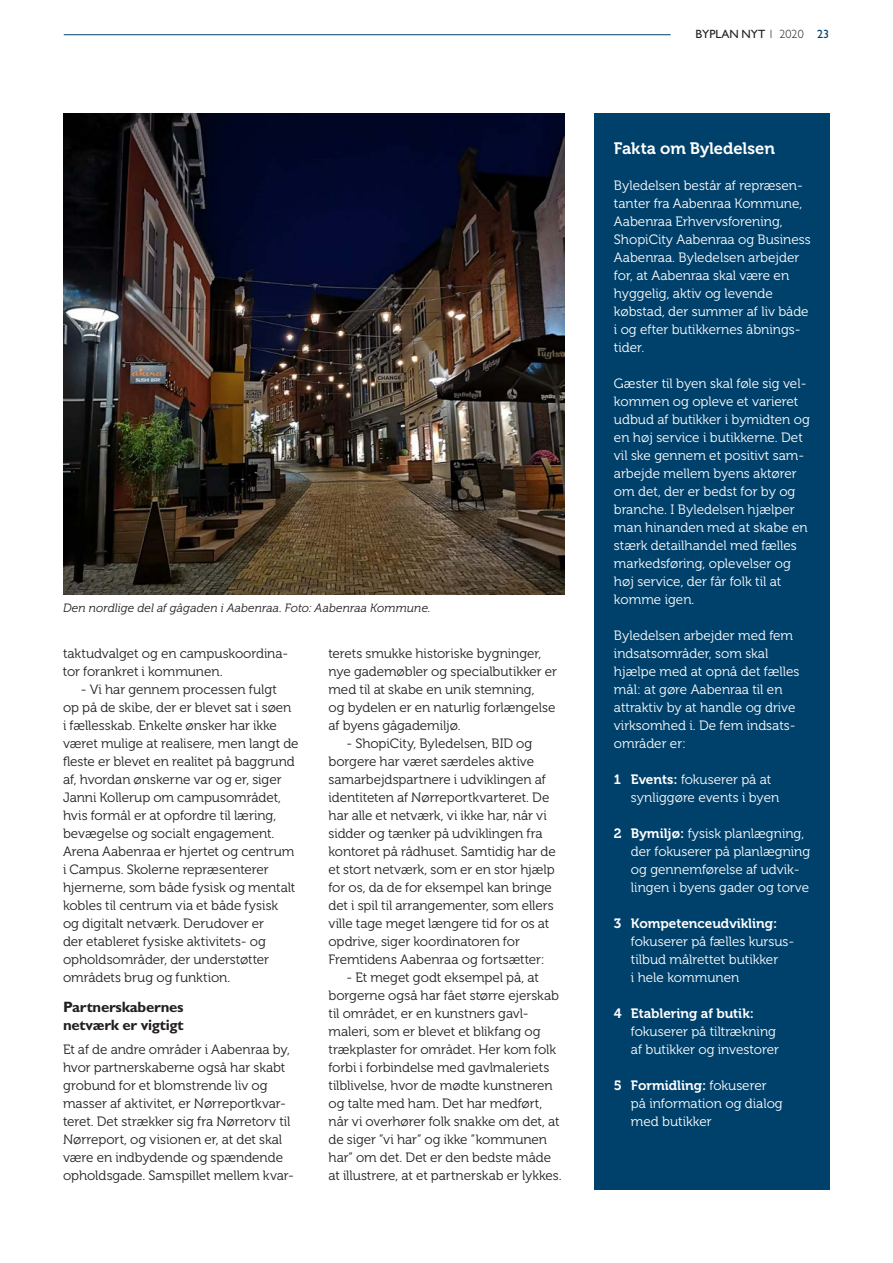
<style>
.page{position:relative;width:893px;height:1263px;background:#fff}
.page>*{position:absolute;margin:0;border:0;box-sizing:border-box;transform-origin:0 0}
.Brødtekst{font:16.5px "Museo 700";color:#fff}
.Mellemrubrik{font:700 15px/18px "Gill Sans Std";letter-spacing:-.015em;color:#231f20}
.Brød_med_indryk{font:13.5px/18px "Museo 300";letter-spacing:-.005em;color:#231f20}
.Brødtekst-2{font:13.5px/18px "Museo 300";color:#fff}
.Brød_med_indryk-2{font:italic 12px "Museo 300";letter-spacing:.01em;color:#231f20}
.t1{font:12px "Gill Sans Std";color:#231f20}
.s1{font-weight:300}
.s2{color:#00416b}
.s3{font-family:"Museo 700"}
</style>
<div class="page">
<img style="left:64px;top:113px;width:500px;height:482px">
<div style="left:594px;top:113px;width:235px;height:1077px;background:#00416b"></div>
<hr style="left:64px;top:34px;width:607px;height:1px;background:#00416b">
<p class="Brød_med_indryk-2" style="left:63px;top:602px;width:369px">Den nordlige del af gågaden i Aabenraa. Foto: Aabenraa Kommune.</p>
<p class="Brød_med_indryk" style="left:63px;top:644px;width:227px">taktudvalget og en campuskoordina&shy;tor forankret i kommunen.</p>
<p class="Brød_med_indryk" style="left:63px;top:680px;width:237px;text-indent:18px">- Vi har gennem processen fulgt<br>op på de skibe, der er blevet sat i søen<br>i fællesskab. Enkelte ønsker har ikke været mulige at realisere, men langt de fleste er blevet en realitet på baggrund af, hvordan ønskerne var og er, siger Janni Kollerup om campusområdet, hvis formål er at opfordre til læring, bevægelse og socialt engagement.</p>
<p class="Brød_med_indryk" style="left:63px;top:842px;width:234px">Arena Aabenraa er hjertet og centrum i Campus. Skolerne repræsenterer hjernerne, som både fysisk og mentalt kobles til centrum via et både fysisk og digitalt netværk. Derudover er<br>der etableret fysiske aktivitets- og opholdsområder, der understøtter områdets brug og funktion.</p>
<p class="Mellemrubrik" style="left:63px;top:998px;width:122px">Partnerskabernes netværk er vigtigt</p>
<p class="Brød_med_indryk" style="left:63px;top:1040px;width:232px">Et af de andre områder i Aabenraa by, hvor partnerskaberne også har skabt grobund for et blomstrende liv og masser af aktivitet, er Nørreportkvar&shy;teret. Det strækker sig fra Nørretorv til Nørreport, og visionen er, at det skal være en indbydende og spændende opholdsgade. Samspillet mellem kvar-</p>
<p class="Brød_med_indryk" style="left:328px;top:644px;width:230px">terets smukke historiske bygninger, nye gademøbler og specialbutikker er med til at skabe en unik stemning,<br>og bydelen er en naturlig forlængelse af byens gågademiljø.</p>
<p class="Brød_med_indryk" style="left:328px;top:734px;width:229px;text-indent:18px">- ShopiCity, Byledelsen, BID og borgere har været særdeles aktive samarbejdspartnere i udviklingen af identiteten af Nørreportkvarteret. De har alle et netværk, vi ikke har, når vi sidder og tænker på udviklingen fra kontoret på rådhuset. Samtidig har de et stort netværk, som er en stor hjælp for os, da de for eksempel kan bringe det i spil til arrangementer, som ellers ville tage meget længere tid for os at opdrive, siger koordinatoren for Fremtidens Aabenraa og fortsætter:</p>
<p class="Brød_med_indryk" style="left:328px;top:968px;width:235px;text-indent:18px">- Et meget godt eksempel på, at borgerne også har fået større ejerskab til området, er en kunstners gavl&shy;maleri, som er blevet et blikfang og trækplaster for området. Her kom folk forbi i forbindelse med gavlmaleriets tilblivelse, hvor de mødte kunstneren og talte med ham. Det har medført, når vi overhører folk snakke om det, at de siger ”vi har” og ikke ”kommunen har” om det. Det er den bedste måde at illustrere, at et partnerskab er lykkes.</p>
<p class="t1" style="left:695px;top:27px;width:135px">BYPLAN NYT <span class="s1">1 2020</span> <span class="s2">23</span></p>
<p class="Brødtekst" style="left:614px;top:139px;width:162px">Fakta om Byledelsen</p>
<p class="Brødtekst-2" style="left:614px;top:176px;width:198px">Byledelsen består af repræsen&shy;tanter fra Aabenraa Kommune,<br>Aabenraa Erhvervsforening,<br>ShopiCity Aabenraa og Business<br>Aabenraa. Byledelsen arbejder for, at Aabenraa skal være en hyggelig, aktiv og levende købstad, der summer af liv både i og efter butikkernes åbnings&shy;tider.</p>
<p class="Brødtekst-2" style="left:614px;top:374px;width:197px">Gæster til byen skal føle sig vel&shy;kommen og opleve et varieret udbud af butikker i bymidten og en høj service i butikkerne. Det vil ske gennem et positivt sam&shy;arbejde mellem byens aktører om det, der er bedst for by og branche. I Byledelsen hjælper man hinanden med at skabe en stærk detailhandel med fælles markedsføring, oplevelser og høj service, der får folk til at komme igen.</p>
<p class="Brødtekst-2" style="left:614px;top:626px;width:187px">Byledelsen arbejder med fem indsatsområder, som skal hjælpe med at opnå det fælles mål: at gøre Aabenraa til en attraktiv by at handle og drive virksomhed i. De fem indsats&shy;områder er:</p>
<p class="Brødtekst-2" style="left:631px;top:770px;width:150px;text-indent:-17px"><span class="s3">1 Events:</span> fokuserer på at synliggøre events i byen</p>
<p class="Brødtekst-2" style="left:631px;top:824px;width:181px;text-indent:-17px"><span class="s3">2 Bymiljø:</span> fysisk planlægning, der fokuserer på planlægning og gennemførelse af udvik&shy;lingen i byens gader og torve</p>
<p class="Brødtekst-2" style="left:631px;top:914px;width:165px;text-indent:-17px"><span class="s3">3 Kompetenceudvikling: </span>fokuserer på fælles kursus&shy;tilbud målrettet butikker<br>i hele kommunen</p>
<p class="Brødtekst-2" style="left:631px;top:1004px;width:150px;text-indent:-17px"><span class="s3">4 Etablering af butik: </span>fokuserer på tiltrækning af butikker og investorer</p>
<p class="Brødtekst-2" style="left:631px;top:1076px;width:153px;text-indent:-17px"><span class="s3">5 Formidling:</span> fokuserer på information og dialog med butikker</p>
</div>
